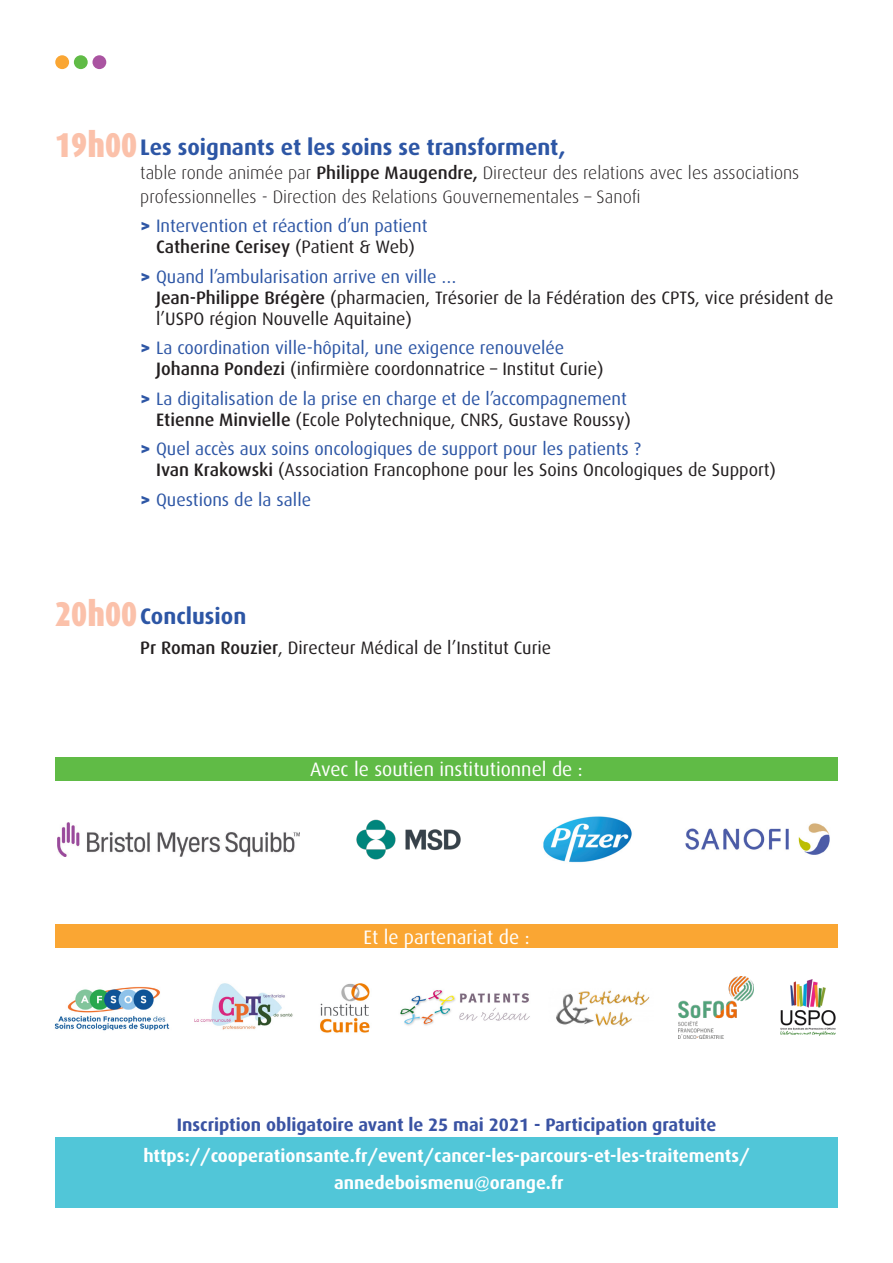
<style>
.page{position:relative;width:893px;height:1263px;background:#fff}
.page>*{position:absolute;margin:0;border:0;box-sizing:border-box;transform-origin:0 0}
.t1{font:900 34.5px "Dax Condensed";color:#fbc1aa}
.t2{font:700 22.5px "Dax";color:#2d56a5}
.t3{font:19.5px "Dax";color:#fff}
.t4{font:18px/21px "Dax";color:#231f20}
.t5{font:18px/21px "Dax";color:#2d56a5;text-align:center}
.t6{font:300 18px/24px "Dax";color:#231f20}
.t7{font:700 18px/27px "Dax";color:#fff;text-align:center}
.t8{font:700 18px "Dax";color:#3a53a3}
.s1{font-weight:500}
.s2{font-weight:900}
.s3{font-weight:500;color:#231f20}
.s4{color:#231f20}
.s5{font-weight:900;color:#2d56a5}
.s6{color:#2d56a5}
</style>
<div class="page">
<div style="left:92px;top:55px;width:14px;height:14px;background:#aa54a1;border-radius:50%"></div>
<div style="left:74px;top:55px;width:14px;height:14px;background:#60bb46;border-radius:50%"></div>
<div style="left:55px;top:55px;width:14px;height:14px;background:#faa633;border-radius:50%"></div>
<div style="left:55px;top:757px;width:783px;height:24px;background:#60bb46"></div>
<div style="left:55px;top:924px;width:783px;height:24px;background:#faa633"></div>
<img style="left:356px;top:819px;width:105px;height:41px">
<img style="left:543px;top:816px;width:89px;height:47px">
<img style="left:685px;top:823px;width:145px;height:32px">
<div style="left:55px;top:1137px;width:783px;height:71px;background:#51c6d8"></div>
<img style="left:195px;top:983px;width:98px;height:47px">
<img style="left:320px;top:983px;width:50px;height:50px">
<img style="left:556px;top:990px;width:94px;height:36px">
<img style="left:678px;top:976px;width:75px;height:63px">
<img style="left:780px;top:979px;width:56px;height:56px">
<img style="left:400px;top:990px;width:130px;height:36px">
<img style="left:58px;top:823px;width:242px;height:33px">
<img style="left:54px;top:986px;width:116px;height:45px">
<h1 class="t1" style="left:55px;top:126px;width:83px">19h00</h1>
<p class="t2" style="left:140px;top:134px;width:427px">Les soignants et les soins se transforment,</p>
<p class="t6" style="left:140px;top:161px;width:660px">table ronde animée par <span class="s1">Philippe Maugendre,</span> Directeur des relations avec les associations professionnelles - Direction des Relations Gouvernementales – Sanofi</p>
<p class="t5" style="left:140px;top:216px;width:289px"><span class="s2">&gt;</span> Intervention et réaction d’un patient<br><span class="s3">Catherine Cerisey</span> <span class="s4">(Patient &amp; Web)</span></p>
<p class="t4" style="left:156px;top:266px;width:679px;text-indent:-16px"><span class="s5">&gt;</span> <span class="s6">Quand l’ambularisation arrive en ville …<br></span><span class="s1">Jean-Philippe Brégère</span> (pharmacien, Trésorier de la Fédération des CPTS, vice président de l’USPO région Nouvelle Aquitaine)</p>
<p class="t5" style="left:156px;top:338px;width:449px;text-align:left;text-indent:-16px"><span class="s2">&gt;</span> La coordination ville-hôpital, une exigence renouvelée<br><span class="s3">Johanna Pondezi</span> <span class="s4">(infirmière coordonnatrice – Institut Curie)</span></p>
<p class="t5" style="left:140px;top:388px;width:492px;text-align:right"><span class="s2">&gt;</span> La digitalisation de la prise en charge et de l’accompagnement<br><span class="s3">Etienne Minvielle</span> <span class="s4">(Ecole Polytechnique, CNRS, Gustave Roussy)</span></p>
<p class="t4" style="left:156px;top:439px;width:622px;text-indent:-16px"><span class="s5">&gt;</span> <span class="s6">Quel accès aux soins oncologiques de support pour les patients ?<br></span><span class="s1">Ivan Krakowski</span> (Association Francophone pour les Soins Oncologiques de Support)</p>
<p class="t5" style="left:140px;top:489px;width:172px"><span class="s2">&gt;</span> Questions de la salle</p>
<h1 class="t1" style="left:55px;top:595px;width:83px">20h00</h1>
<p class="t2" style="left:140px;top:603px;width:107px">Conclusion</p>
<p class="t4" style="left:140px;top:637px;width:412px"><span class="s1">Pr Roman Rouzier</span>, Directeur Médical de l’Institut Curie</p>
<p class="t3" style="left:310px;top:759px;width:274px">Avec le soutien institutionnel de :</p>
<p class="t3" style="left:363px;top:926px;width:168px">Et le partenariat de :</p>
<p class="t8" style="left:177px;top:1114px;width:541px">Inscription obligatoire avant le 25 mai 2021 - Participation gratuite</p>
<p class="t7" style="left:143px;top:1142px;width:608px">https://cooperationsante.fr/event/cancer-les-parcours-et-les-traitements/ annedeboismenu@orange.fr</p>
</div>
